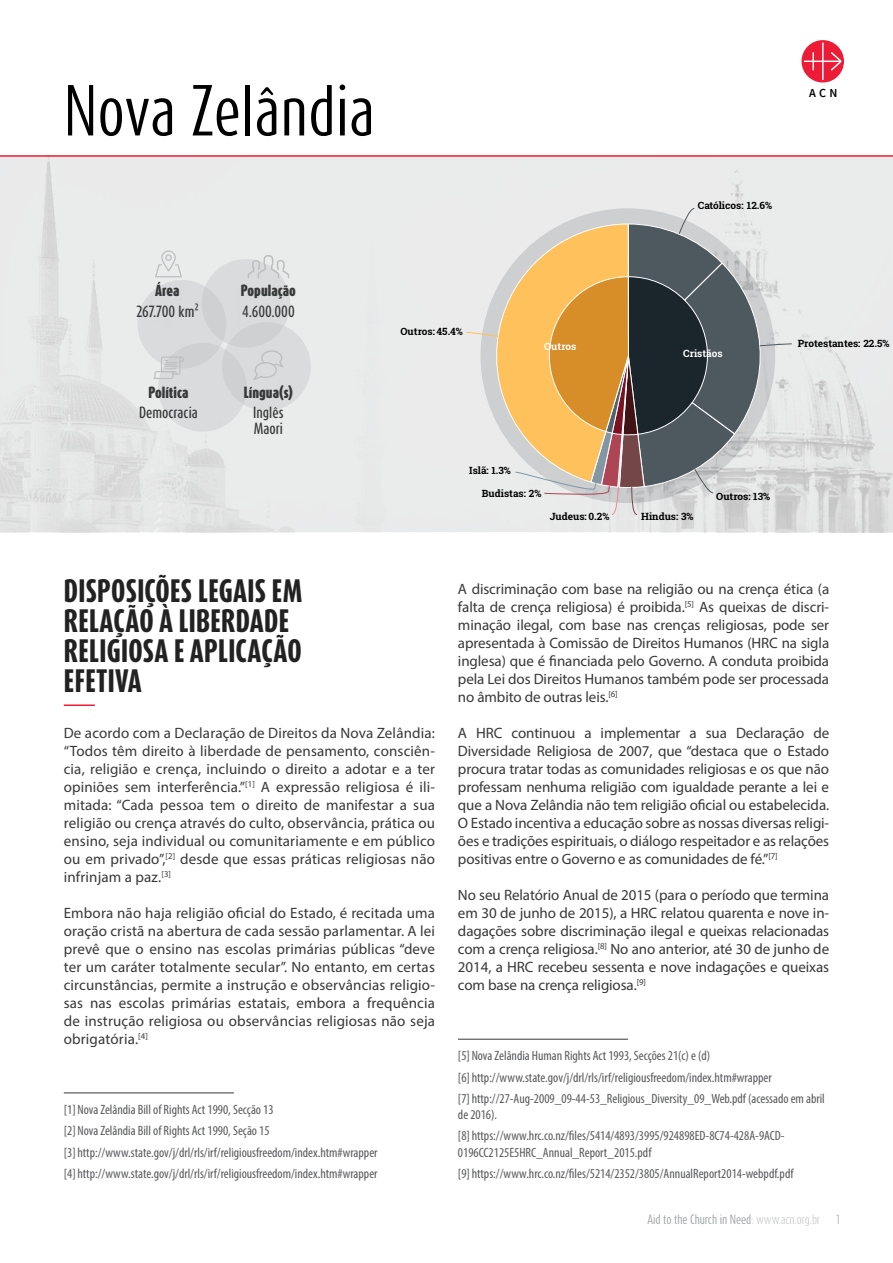
<style>
.page{position:relative;width:893px;height:1263px;background:#fff}
.page>*{position:absolute;margin:0;border:0;box-sizing:border-box;transform-origin:0 0}
.t1{font:60px "Dax Compact OT";color:#000}
.t2{font:800 27px/30px "Dax Compact OT";letter-spacing:.01em;color:#222223}
.t3{font:15px/18px "Myriad Pro";letter-spacing:-.005em;color:#383839;text-align:justify}
.t4{font:condensed 13.5px/21.3px "Myriad Pro";color:#58595b}
.t5{font:500 13.5px/16.2px "Dax Compact OT";color:#383839}
.t6{font:900 13.5px "Dax Compact OT";letter-spacing:.005em;color:#383839}
.t7{font:600 12.3px "Source Sans Pro";color:#000}
.t8{font:11.25px "Dax Compact OT";letter-spacing:-.01em;color:#9fa1a4}
.t9{font:300 11.25px "Dax Compact OT";color:#9fa1a4}
.t10{font:700 10.05px "Roboto Slab";color:#000}
.t11{font:700 10.05px "Roboto Slab";color:#fff}
.s1{font-weight:300;color:#bcbec0}
</style>
<div class="page">
<img style="left:0;top:157px;width:893px;height:375px">
<hr style="left:0;top:155px;width:893px;height:2px;background:#ed1b35">
<svg style="left:132px;top:250px;width:184px;height:187px;background:#dddfdf"></svg>
<svg style="left:801px;top:40px;width:43px;height:43px"></svg>
<svg style="left:804px;top:42px;width:37px;height:38px"></svg>
<svg style="left:465px;top:190px;width:328px;height:325px;background:#b9ab96"></svg>
<hr style="left:64px;top:704px;width:31px;height:2px;background:#ed1b35">
<hr style="left:64px;top:1092px;width:170px;height:1px;background:#58595b">
<hr style="left:458px;top:1038px;width:170px;height:2px;background:#58595b">
<h1 class="t1" style="left:64px;top:71px;width:313px">Nova Zelândia</h1>
<p class="t6" style="left:155px;top:281px;width:26px">Área</p>
<p class="t5" style="left:136px;top:303px;width:64px">267.700 km²</p>
<p class="t6" style="left:241px;top:281px;width:57px">População</p>
<p class="t5" style="left:242px;top:303px;width:54px">4.600.000</p>
<p class="t6" style="left:148px;top:383px;width:41px">Política</p>
<p class="t6" style="left:244px;top:383px;width:51px">Língua(s)</p>
<p class="t5" style="left:139px;top:404px;width:60px">Democracia</p>
<p class="t5" style="left:253px;top:404px;width:32px">Inglês<br>Maori</p>
<p class="t7" style="left:809px;top:85px;width:30px">ACN</p>
<p class="t10" style="left:698px;top:199px;width:76px">Católicos: 12.6%</p>
<p class="t10" style="left:401px;top:324px;width:64px">Outros: 45.4%</p>
<p class="t11" style="left:544px;top:340px;width:34px">Outros</p>
<p class="t11" style="left:683px;top:346px;width:41px">Cristãos</p>
<p class="t10" style="left:798px;top:336px;width:93px">Protestantes: 22.5%</p>
<p class="t10" style="left:469px;top:463px;width:43px">Islã: 1.3%</p>
<p class="t10" style="left:482px;top:486px;width:61px">Budistas: 2%</p>
<p class="t10" style="left:550px;top:510px;width:61px">Judeus: 0.2%</p>
<p class="t10" style="left:641px;top:510px;width:54px">Hindus: 3%</p>
<p class="t10" style="left:716px;top:490px;width:55px">Outros: 13%</p>
<h2 class="t2" style="left:64px;top:575px;width:240px">DISPOSIÇÕES LEGAIS EM<br>RELAÇÃO À LIBERDADE<br>RELIGIOSA E APLICAÇÃO<br>EFETIVA</h2>
<p class="t3" style="left:64px;top:724px;width:373px">De acordo com a Declaração de Direitos da Nova Zelândia: “Todos têm direito à liberdade de pensamento, consciên&shy;cia, religião e crença, incluindo o direito a adotar e a ter opiniões sem interferência.”<sup>[1]</sup> A expressão religiosa é ili&shy;mitada: “Cada pessoa tem o direito de manifestar a sua religião ou crença através do culto, observância, prática ou ensino, seja individual ou comunitariamente e em público ou em privado”,<sup>[2]</sup> desde que essas práticas religiosas não infrinjam a paz.<sup>[3]</sup></p>
<p class="t3" style="left:64px;top:904px;width:373px">Embora não haja religião oficial do Estado, é recitada uma oração cristã na abertura de cada sessão parlamentar. A lei prevê que o ensino nas escolas primárias públicas “deve ter um caráter totalmente secular”. No entanto, em certas circunstâncias, permite a instrução e observâncias religio&shy;sas nas escolas primárias estatais, embora a frequência de instrução religiosa ou observâncias religiosas não seja obrigatória.<sup>[4]</sup></p>
<p class="t4" style="left:64px;top:1099px;width:315px">[1] Nova Zelândia Bill of Rights Act 1990, Secção 13<br>[2] Nova Zelândia Bill of Rights Act 1990, Seção 15<br>[3] http://www.state.gov/j/drl/rls/irf/religiousfreedom/index.htm#wrapper [4] http://www.state.gov/j/drl/rls/irf/religiousfreedom/index.htm#wrapper</p>
<p class="t3" style="left:458px;top:580px;width:373px">A discriminação com base na religião ou na crença ética (a falta de crença religiosa) é proibida.<sup>[5]</sup> As queixas de discri&shy;minação ilegal, com base nas crenças religiosas, pode ser apresentada à Comissão de Direitos Humanos (HRC na sigla inglesa) que é financiada pelo Governo. A conduta proibida pela Lei dos Direitos Humanos também pode ser processada no âmbito de outras leis.<sup>[6]</sup></p>
<p class="t3" style="left:458px;top:724px;width:373px">A HRC continuou a implementar a sua Declaração de Diversidade Religiosa de 2007, que “destaca que o Estado procura tratar todas as comunidades religiosas e os que não professam nenhuma religião com igualdade perante a lei e que a Nova Zelândia não tem religião oficial ou estabelecida.<br>O Estado incentiva a educação sobre as nossas diversas religi&shy;ões e tradições espirituais, o diálogo respeitador e as relações positivas entre o Governo e as comunidades de fé.”<sup>[7]</sup></p>
<p class="t3" style="left:458px;top:886px;width:373px">No seu Relatório Anual de 2015 (para o período que termina em 30 de junho de 2015), a HRC relatou quarenta e nove in&shy;dagações sobre discriminação ilegal e queixas relacionadas com a crença religiosa.<sup>[8]</sup> No ano anterior, até 30 de junho de 2014, a HRC recebeu sessenta e nove indagações e queixas com base na crença religiosa.<sup>[9]</sup></p>
<p class="t4" style="left:458px;top:1045px;width:368px">[5] Nova Zelândia Human Rights Act 1993, Secções 21(c) e (d)<br>[6] http://www.state.gov/j/drl/rls/irf/religiousfreedom/index.htm#wrapper<br>[7] http://27-Aug-2009_09-44-53_Religious_Diversity_09_Web.pdf (acessado em abril</p>
<p class="t4" style="left:458px;top:1104px;width:328px">de 2016).<br>[8] https://www.hrc.co.nz/files/5414/4893/3995/924898ED-8C74-428A-9ACD-</p>
<p class="t4" style="left:458px;top:1141px;width:337px">0196CC2125E5HRC_Annual_Report_2015.pdf<br>[9] https://www.hrc.co.nz/files/5214/2352/3805/AnnualReport2014-webpdf.pdf</p>
<p class="t8" style="left:648px;top:1212px;width:174px">Aid to the Church in Need<span class="s1">: www.acn.org.br</span></p>
<p class="t9" style="left:836px;top:1212px;width:6px">1</p>
</div>
